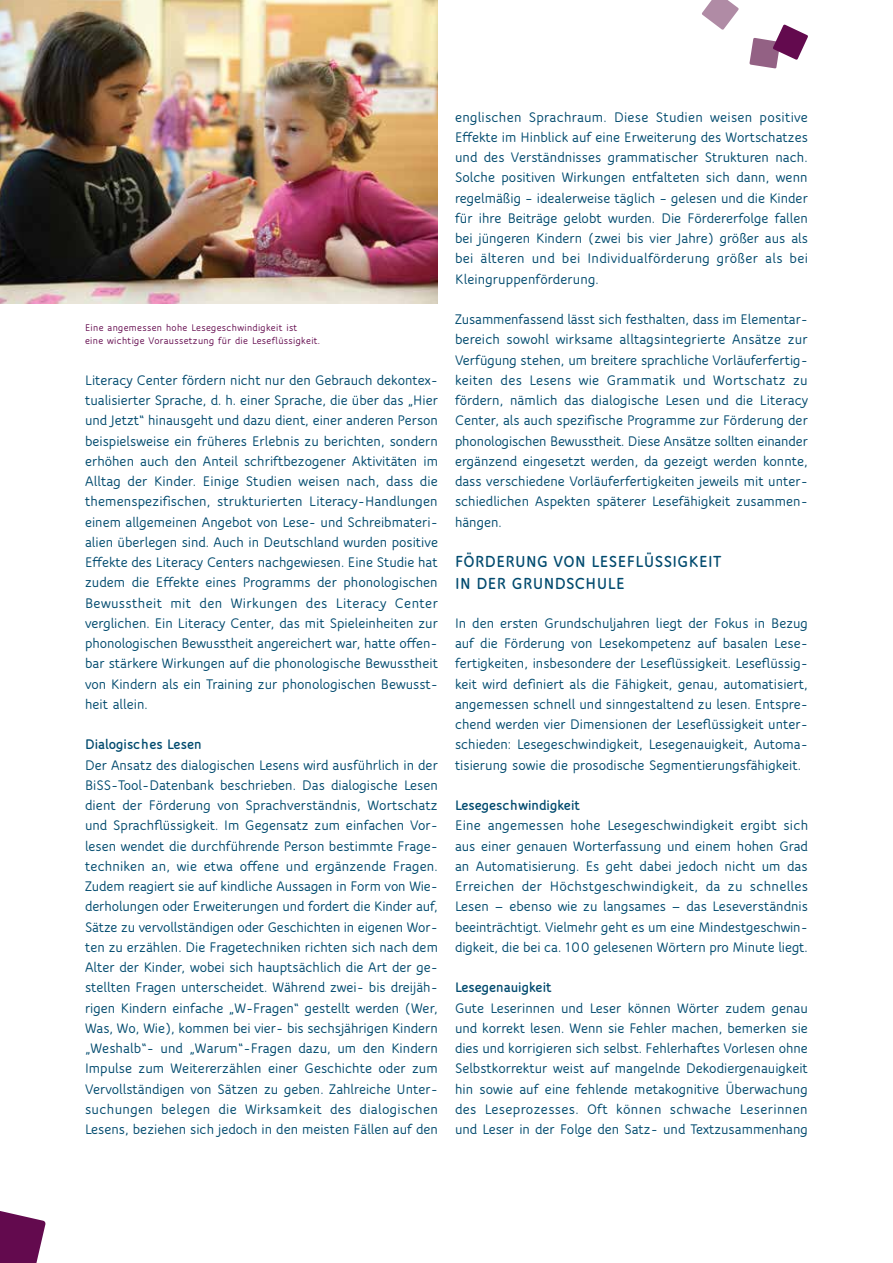
<style>
.page{position:relative;width:893px;height:1263px;background:#fff}
.page>*{position:absolute;margin:0;border:0;box-sizing:border-box;transform-origin:0 0}
.t1{font:800 17.25px/21.8px "Speak OT";letter-spacing:.02em;color:#004a6e}
.t2{font:700 15px/20.2px "Speak OT";color:#004a6e;text-align:justify}
.t3{font:800 15px "Speak OT";color:#004a6e}
.t4{font:700 10.5px/13.5px "Speak OT";letter-spacing:.03em;color:#630a4e}
</style>
<div class="page">
<img style="left:0;top:0;width:438px;height:304px">
<svg style="left:0;top:1211px;width:46px;height:52px"></svg>
<svg style="left:749px;top:24px;width:59px;height:45px"></svg>
<svg style="left:702px;top:0;width:37px;height:30px"></svg>
<p class="t4" style="left:85px;top:320px;width:237px">Eine angemessen hohe Lesegeschwindigkeit ist<br>eine wichtige Voraussetzung für die Leseflüssigkeit.</p>
<p class="t2" style="left:85px;top:369px;width:354px">Literacy Center fördern nicht nur den Gebrauch dekontex&shy;tualisierter Sprache, d. h. einer Sprache, die über das „Hier und Jetzt“ hinausgeht und dazu dient, einer anderen Person beispielsweise ein früheres Erlebnis zu berichten, sondern erhöhen auch den Anteil schriftbezogener Aktivitäten im Alltag der Kinder. Einige Studien weisen nach, dass die themenspezifischen, strukturierten Literacy-Handlungen einem allgemeinen Angebot von Lese- und Schreibmateri&shy;alien überlegen sind. Auch in Deutschland wurden positive Effekte des Literacy Centers nachgewiesen. Eine Studie hat zudem die Effekte eines Programms der phonologischen Bewusstheit mit den Wirkungen des Literacy Center verglichen. Ein Literacy Center, das mit Spieleinheiten zur phonologischen Bewusstheit angereichert war, hatte offen&shy;bar stärkere Wirkungen auf die phonologische Bewusstheit von Kindern als ein Training zur phonologischen Bewusst&shy;heit allein.</p>
<p class="t3" style="left:85px;top:735px;width:118px">Dialogisches Lesen</p>
<p class="t2" style="left:85px;top:754px;width:354px;text-align:left">Der Ansatz des dialogischen Lesens wird ausführlich in der BiSS-Tool-Datenbank beschrieben. Das dialogische Lesen dient der Förderung von Sprachverständnis, Wortschatz und Sprachflüssigkeit. Im Gegensatz zum einfachen Vor&shy;lesen wendet die durchführende Person bestimmte Frage&shy;techniken an, wie etwa offene und ergänzende Fragen.<br>Zudem reagiert sie auf kindliche Aussagen in Form von Wie&shy;derholungen oder Erweiterungen und fordert die Kinder auf, Sätze zu vervollständigen oder Geschichten in eigenen Wor&shy;ten zu erzählen. Die Fragetechniken richten sich nach dem Alter der Kinder, wobei sich hauptsächlich die Art der ge&shy;stellten Fragen unterscheidet. Während zwei- bis dreijäh&shy;rigen Kindern einfache „W-Fragen“ gestellt werden (Wer, Was, Wo, Wie), kommen bei vier- bis sechsjährigen Kindern „Weshalb“- und „Warum“-Fragen dazu, um den Kindern Impulse zum Weitererzählen einer Geschichte oder zum Vervollständigen von Sätzen zu geben. Zahlreiche Unter&shy;suchungen belegen die Wirksamkeit des dialogischen Lesens, beziehen sich jedoch in den meisten Fällen auf den</p>
<p class="t2" style="left:455px;top:106px;width:355px">englischen Sprachraum. Diese Studien weisen positive Effekte im Hinblick auf eine Erweiterung des Wortschatzes und des Verständnisses grammatischer Strukturen nach.<br>Solche positiven Wirkungen entfalteten sich dann, wenn regelmäßig – idealerweise täglich – gelesen und die Kinder für ihre Beiträge gelobt wurden. Die Fördererfolge fallen bei jüngeren Kindern (zwei bis vier Jahre) größer aus als bei älteren und bei Individualförderung größer als bei Kleingruppenförderung.</p>
<p class="t2" style="left:455px;top:309px;width:355px;text-align:left">Zusammenfassend lässt sich festhalten, dass im Elementar&shy;bereich sowohl wirksame alltagsintegrierte Ansätze zur Verfügung stehen, um breitere sprachliche Vorläuferfertig&shy;keiten des Lesens wie Grammatik und Wortschatz zu fördern, nämlich das dialogische Lesen und die Literacy Center, als auch spezifische Programme zur Förderung der phonologischen Bewusstheit. Diese Ansätze sollten einander ergänzend eingesetzt werden, da gezeigt werden konnte, dass verschiedene Vorläuferfertigkeiten jeweils mit unter&shy;schiedlichen Aspekten späterer Lesefähigkeit zusammen&shy;hängen.</p>
<p class="t1" style="left:455px;top:550px;width:268px">Förderung von Leseflüssigkeit in der Grundschule</p>
<p class="t2" style="left:455px;top:612px;width:354px;text-align:left">In den ersten Grundschuljahren liegt der Fokus in Bezug auf die Förderung von Lesekompetenz auf basalen Lese&shy;fertigkeiten, insbesondere der Leseflüssigkeit. Leseflüssig&shy;keit wird definiert als die Fähigkeit, genau, automatisiert, angemessen schnell und sinngestaltend zu lesen. Entspre&shy;chend werden vier Dimensionen der Leseflüssigkeit unter&shy;schieden: Lesegeschwindigkeit, Lesegenauigkeit, Automa&shy;tisierung sowie die prosodische Segmentierungsfähigkeit.</p>
<p class="t3" style="left:455px;top:796px;width:126px">Lesegeschwindigkeit</p>
<p class="t2" style="left:455px;top:815px;width:355px">Eine angemessen hohe Lesegeschwindigkeit ergibt sich aus einer genauen Worterfassung und einem hohen Grad an Automatisierung. Es geht dabei jedoch nicht um das Erreichen der Höchstgeschwindigkeit, da zu schnelles Lesen — ebenso wie zu langsames — das Leseverständnis beeinträchtigt. Vielmehr geht es um eine Mindestgeschwin&shy;digkeit, die bei ca. 100 gelesenen Wörtern pro Minute liegt.</p>
<p class="t3" style="left:455px;top:978px;width:98px">Lesegenauigkeit</p>
<p class="t2" style="left:455px;top:997px;width:354px">Gute Leserinnen und Leser können Wörter zudem genau und korrekt lesen. Wenn sie Fehler machen, bemerken sie dies und korrigieren sich selbst. Fehlerhaftes Vorlesen ohne Selbstkorrektur weist auf mangelnde Dekodiergenauigkeit hin sowie auf eine fehlende metakognitive Überwachung des Leseprozesses. Oft können schwache Leserinnen und Leser in der Folge den Satz- und Textzusammenhang</p>
</div>
